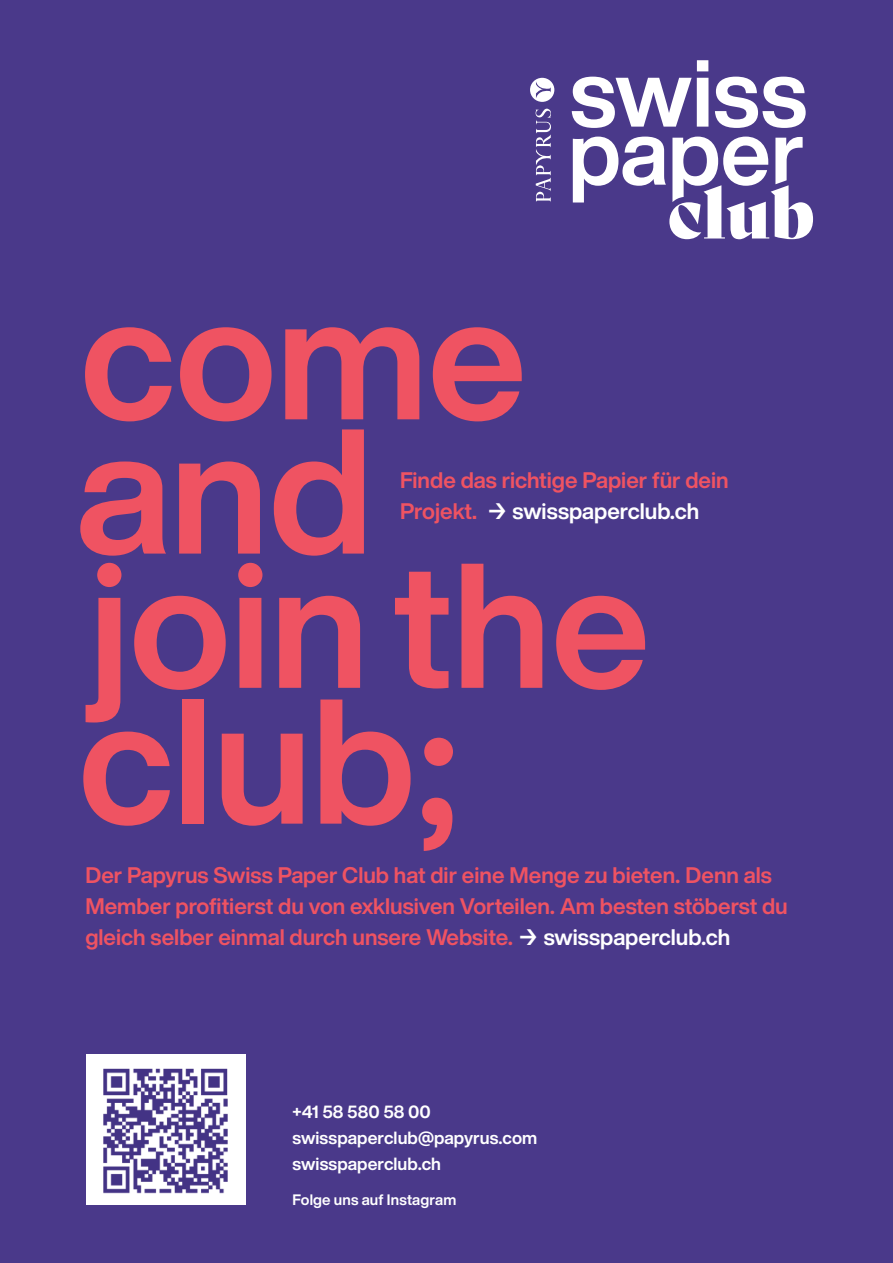
<style>
.page{position:relative;width:893px;height:1263px;background:#4a398a}
.page>*{position:absolute;margin:0;border:0;box-sizing:border-box;transform-origin:0 0}
.t1{font:700 174.3px/134.7px "Helvetica Now Display";color:#ef5362}
.t2{font:700 22.2px/31px "Helvetica Now Display";color:#ef5362}
.t3{font:700 17.4px/26px "Helvetica Now Display";letter-spacing:.005em;color:#fff}
.t4{font:700 14.85px "Helvetica Now Display";letter-spacing:.01em;color:#fff}
.s1{color:#fff}
</style>
<div class="page">
<svg style="left:536px;top:109px;width:15px;height:93px"></svg>
<svg style="left:530px;top:78px;width:24px;height:24px"></svg>
<svg style="left:572px;top:60px;width:234px;height:68px"></svg>
<svg style="left:573px;top:137px;width:240px;height:102px"></svg>
<div style="left:86px;top:1054px;width:160px;height:151px;background:#fff"></div>
<img style="left:103px;top:1068px;width:125px;height:126px">
<h1 class="t1" style="left:76px;top:308px;width:575px">come and jointhe club;</h1>
<p class="t2" style="left:400px;top:467px;width:330px">Finde das richtige Papier für dein<br>Projekt. <span class="s1">→ swisspaperclub.ch</span></p>
<p class="t2" style="left:85px;top:862px;width:704px">Der Papyrus Swiss Paper Club hat dir eine Menge zu bieten. Denn als<br>Member profitierst du von exklusiven Vorteilen. Am besten stöberst du gleich selber einmal durch unsere Website. <span class="s1">→ swisspaperclub.ch</span></p>
<p class="t3" style="left:293px;top:1100px;width:246px">+41 58 580 58 00 swisspaperclub@papyrus.com swisspaperclub.ch</p>
<p class="t4" style="left:292px;top:1194px;width:165px">Folge uns auf Instagram</p>
</div>
